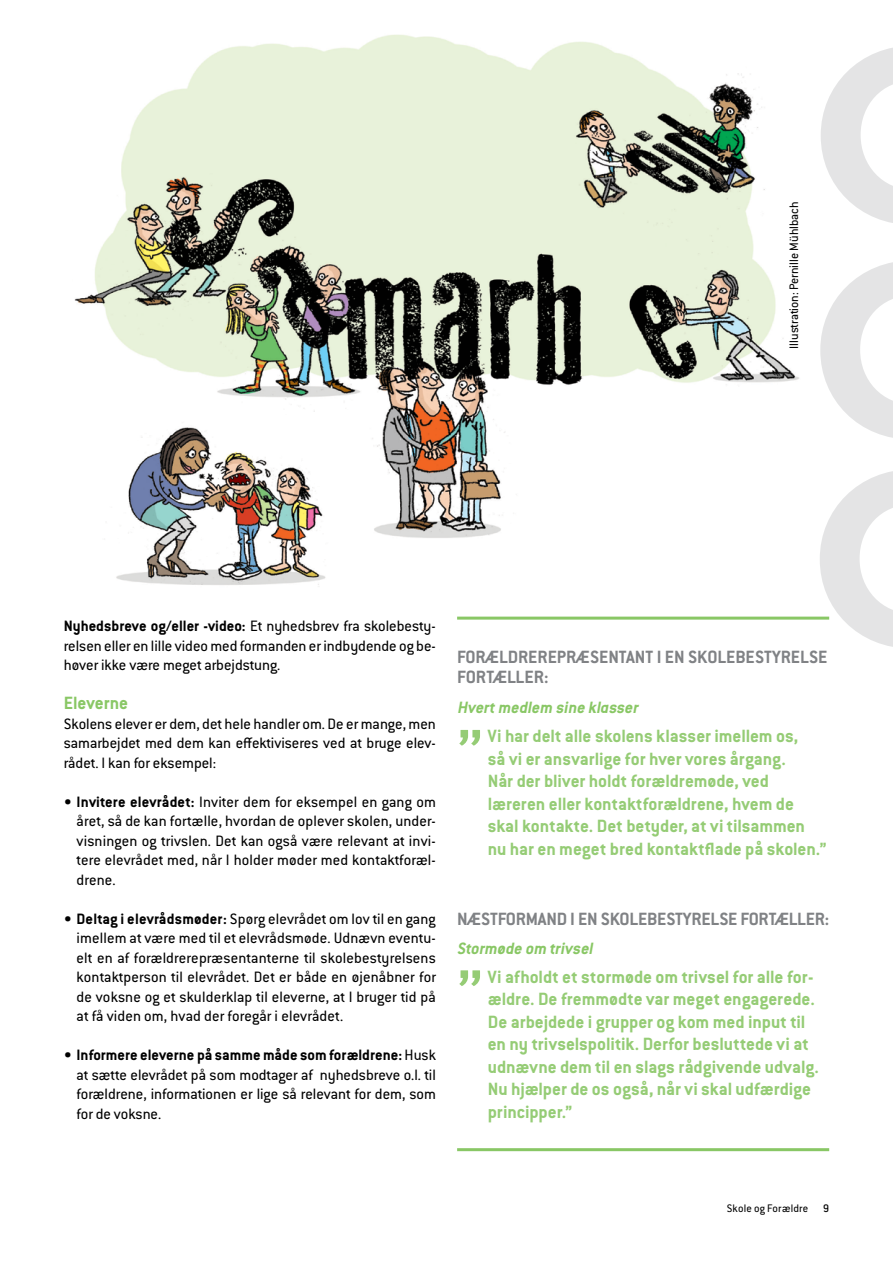
<style>
.page{position:relative;width:893px;height:1263px;background:#fff}
.page>*{position:absolute;margin:0;border:0;box-sizing:border-box;transform-origin:0 0}
.t1{font:700 54px "Scene";color:#95cc75}
.t2{font:700 19.5px/22.5px "Conduit ITC Std";letter-spacing:-.005em;color:#95cc75}
.t3{font:700 19.5px/19.5px "Conduit ITC Std";color:#808285}
.t4{font:700 19.5px "Conduit ITC Std";color:#89c765}
.t5{font:italic 700 18px "Conduit ITC Std";color:#89c765}
.t6{font:16.5px/19.5px "Conduit ITC Std";color:#000;text-align:justify}
.t7{font:13.5px "Conduit ITC Std";color:#000}
.t8{font:12px "Conduit ITC Std";letter-spacing:.015em;color:#000}
.s1{font-weight:700}
.s2{font-weight:500}
</style>
<div class="page">
<img style="left:74px;top:34px;width:725px;height:553px">
<svg style="left:821px;top:48px;width:72px;height:175px"></svg>
<svg style="left:820px;top:262px;width:73px;height:176px"></svg>
<svg style="left:820px;top:471px;width:73px;height:176px"></svg>
<hr style="left:457px;top:617px;width:372px;height:3px;background:#89c765">
<hr style="left:457px;top:1148px;width:372px;height:3px;background:#89c765">
<p class="t7" style="left:787px;top:349px;width:149px;rotate:-90deg">Illustration: Pernille Mühlbach</p>
<p class="t6" style="left:64px;top:616px;width:374px"><span class="s1">Nyhedsbreve og/eller -video:</span> Et nyhedsbrev fra skolebesty&shy;relsen eller en lille video med formanden er indbydende og be&shy;høver ikke være meget arbejdstung.</p>
<p class="t4" style="left:64px;top:692px;width:66px">Eleverne</p>
<p class="t6" style="left:64px;top:714px;width:374px">Skolens elever er dem, det hele handler om. De er mange, men samarbejdet med dem kan effektiviseres ved at bruge elev&shy;rådet. I kan for eksempel:</p>
<p class="t6" style="left:77px;top:792px;width:361px;text-indent:-13px"><span class="s1">• Invitere elevrådet:</span> Inviter dem for eksempel en gang om året, så de kan fortælle, hvordan de oplever skolen, under&shy;visningen og trivslen. Det kan også være relevant at invi&shy;tere elevrådet med, når I holder møder med kontaktforæl&shy;drene.</p>
<p class="t6" style="left:77px;top:909px;width:361px;text-indent:-13px"><span class="s1">• Deltag i elevrådsmøder:</span> Spørg elevrådet om lov til en gang imellem at være med til et elevrådsmøde. Udnævn eventu&shy;elt en af forældrerepræsentanterne til skolebestyrelsens kontaktperson til elevrådet. Det er både en øjenåbner for de voksne og et skulderklap til eleverne, at I bruger tid på at få viden om, hvad der foregår i elevrådet.</p>
<p class="t6" style="left:77px;top:1045px;width:361px;text-indent:-13px"><span class="s1">• Informere eleverne på samme måde som forældrene:</span> Husk at sætte elevrådet på som modtager af nyhedsbreve o.l. til forældrene, informationen er lige så relevant for dem, som for de voksne.</p>
<p class="t3" style="left:457px;top:647px;width:372px">FORÆLDREREPRÆSENTANT I EN SKOLEBESTYRELSE<br>FORTÆLLER:</p>
<p class="t5" style="left:458px;top:697px;width:182px">Hvert medlem sine klasser</p>
<p class="t2" style="left:488px;top:725px;width:340px">Vi har delt alle skolens klasser imellem os,<br>så vi er ansvarlige for hver vores årgang.<br>Når der bliver holdt forældremøde, ved læreren eller kontaktforældrene, hvem de skal kontakte. Det betyder, at vi tilsammen nu har en meget bred kontaktflade på skolen.”</p>
<h1 class="t1" style="left:457px;top:716px;width:28px">”</h1>
<p class="t3" style="left:457px;top:909px;width:374px">NÆSTFORMAND I EN SKOLEBESTYRELSE FORTÆLLER:</p>
<p class="t5" style="left:458px;top:938px;width:137px">Stormøde om trivsel</p>
<p class="t2" style="left:488px;top:965px;width:333px">Vi afholdt et stormøde om trivsel for alle for&shy;ældre. De fremmødte var meget engagerede.<br>De arbejdede i grupper og kom med input til en ny trivselspolitik. Derfor besluttede vi at udnævne dem til en slags rådgivende udvalg.<br>Nu hjælper de os også, når vi skal udfærdige principper.”</p>
<h1 class="t1" style="left:457px;top:956px;width:28px">”</h1>
<p class="t8" style="left:727px;top:1201px;width:104px">Skole og Forældre <span class="s2">9</span></p>
</div>
